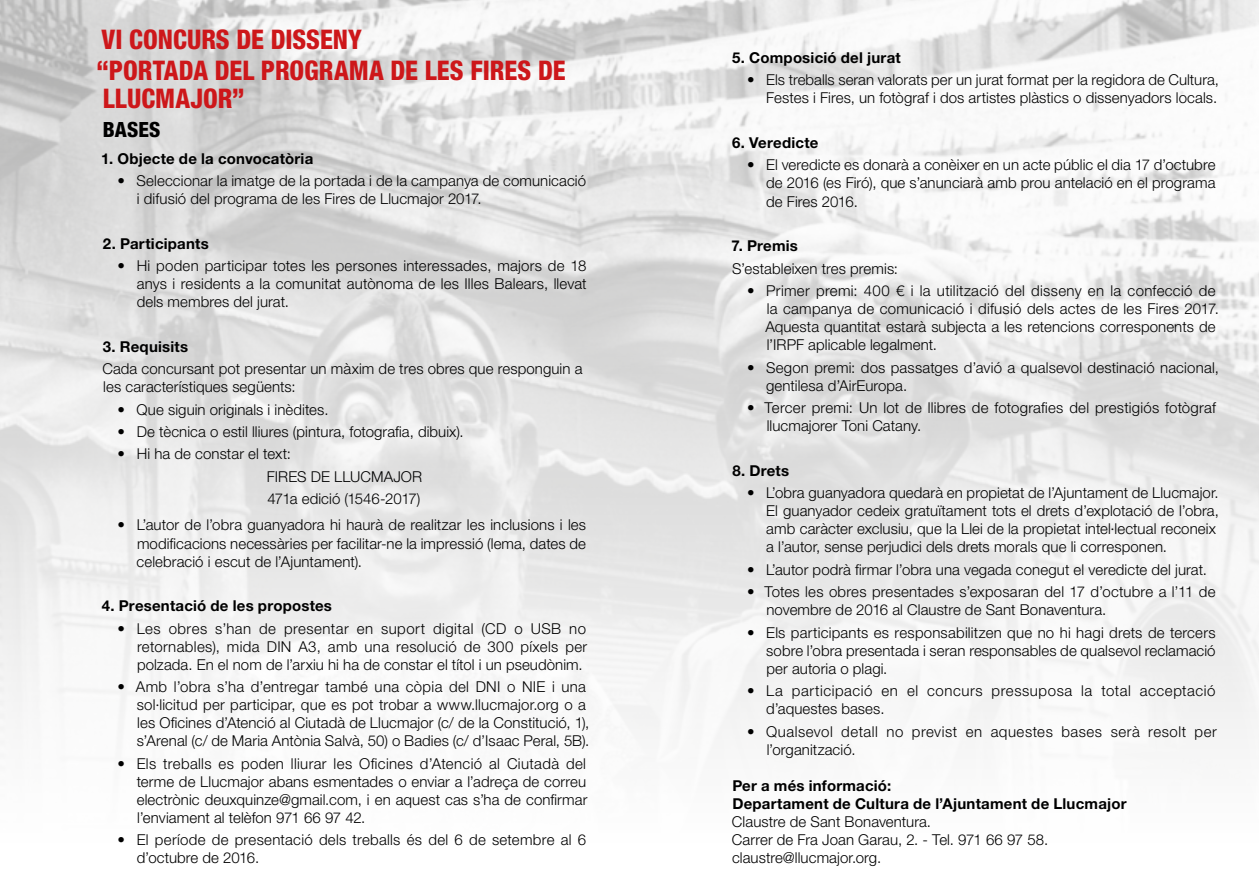
<style>
.page{position:relative;width:1259px;height:893px;background:#fff}
.page>*{position:absolute;margin:0;border:0;box-sizing:border-box;transform-origin:0 0}
.H3_LUGAR{font:800 condensed 27px/27.2px "Helvetica Neue LT Std";color:#cd171a;scale:.95 1}
.FECHA{font:800 condensed 21px "Helvetica Neue LT Std";color:#000}
.txt{font:300 15px/18px "Helvetica Neue LT Std";letter-spacing:.005em;color:#000}
.txt-2{font:700 15px "Helvetica Neue LT Std";letter-spacing:.015em;color:#000}
.txt-3{font:300 15px/18.1px "Helvetica Neue LT Std";letter-spacing:.035em;color:#000}
.txt-4{font:300 15px/18.1px "Helvetica Neue LT Std";letter-spacing:.03em;color:#000}
</style>
<div class="page">
<img style="left:0;top:0;width:1259px;height:739px">
<p class="H3_LUGAR" style="left:101px;top:25px;width:276px">VI CONCURS DE DISSENY</p>
<p class="H3_LUGAR" style="left:97px;top:57px;width:495px">“PORTADA DEL PROGRAMA DE LES FIRES DE<br>LLUCMAJOR”</p>
<p class="FECHA" style="left:103px;top:117px;width:59px">BASES</p>
<p class="txt-2" style="left:101px;top:149px;width:213px">1. Objecte de la convocatòria</p>
<p class="txt" style="left:137px;top:171px;width:451px;text-indent:-19px">• Seleccionar la imatge de la portada i de la campanya de comunicació i difusió del programa de les Fires de Llucmajor 2017.</p>
<p class="txt-2" style="left:103px;top:234px;width:108px">2. Participants</p>
<p class="txt" style="left:137px;top:256px;width:451px;text-align:justify;text-indent:-19px">• Hi poden participar totes les persones interessades, majors de 18 anys i residents a la comunitat autònoma de les Illes Balears, llevat dels membres del jurat.</p>
<p class="txt-2" style="left:103px;top:337px;width:87px">3. Requisits</p>
<p class="txt" style="left:102px;top:360px;width:481px">Cada concursant pot presentar un màxim de tres obres que responguin a les característiques següents:</p>
<p class="txt" style="left:118px;top:400px;width:212px">• Que siguin originals i inèdites.</p>
<p class="txt" style="left:118px;top:422px;width:348px">• De tècnica o estil lliures (pintura, fotografia, dibuix).</p>
<p class="txt" style="left:118px;top:445px;width:175px">• Hi ha de constar el text:</p>
<p class="txt" style="left:267px;top:467px;width:157px">FIRES DE LLUCMAJOR</p>
<p class="txt" style="left:267px;top:489px;width:154px">471a edició (1546-2017)</p>
<p class="txt" style="left:137px;top:516px;width:451px;text-align:justify;text-indent:-19px">• L’autor de l’obra guanyadora hi haurà de realitzar les inclusions i les modificacions necessàries per facilitar-ne la impressió (lema, dates de celebració i escut de l’Ajuntament).</p>
<p class="txt-2" style="left:102px;top:597px;width:232px">4. Presentació de les propostes</p>
<p class="txt" style="left:137px;top:619px;width:452px;text-align:justify;text-indent:-19px">• Les obres s’han de presentar en suport digital (CD o USB no retornables), mida DIN A3, amb una resolució de 300 píxels per polzada. En el nom de l’arxiu hi ha de constar el títol i un pseudònim.</p>
<p class="txt" style="left:137px;top:677px;width:454px;text-indent:-19px">• Amb l’obra s’ha d’entregar també una còpia del DNI o NIE i una sol·licitud per participar, que es pot trobar a www.llucmajor.org o a les Oficines d’Atenció al Ciutadà de Llucmajor (c/ de la Constitució, 1), s’Arenal (c/ de Maria Antònia Salvà, 50) o Badies (c/ d’Isaac Peral, 5B).</p>
<p class="txt" style="left:137px;top:754px;width:452px;text-align:justify;text-indent:-19px">• Els treballs es poden lliurar les Oficines d’Atenció al Ciutadà del terme de Llucmajor abans esmentades o enviar a l’adreça de correu electrònic deuxquinze@gmail.com, i en aquest cas s’ha de confirmar l’enviament al telèfon 971 66 97 42.</p>
<p class="txt" style="left:137px;top:830px;width:451px;text-indent:-19px">• El període de presentació dels treballs és del 6 de setembre al 6 d’octubre de 2016.</p>
<p class="txt-2" style="left:732px;top:48px;width:170px">5. Composició del jurat</p>
<p class="txt" style="left:747px;top:70px;width:473px;text-align:right">• Els treballs seran valorats per un jurat format per la regidora de Cultura,<br>Festes i Fires, un fotògraf i dos artistes plàstics o dissenyadors locals.</p>
<p class="txt-2" style="left:732px;top:133px;width:88px">6. Veredicte</p>
<p class="txt" style="left:766px;top:156px;width:451px;text-align:justify;text-indent:-19px">• El veredicte es donarà a conèixer en un acte públic el dia 17 d’octubre de 2016 (es Firó), que s’anunciarà amb prou antelació en el programa de Fires 2016.</p>
<p class="txt-2" style="left:731px;top:237px;width:68px">7. Premis</p>
<p class="txt" style="left:732px;top:259px;width:167px">S’estableixen tres premis:</p>
<p class="txt" style="left:765px;top:281px;width:455px;text-indent:-18px">• Primer premi: 400 € i la utilització del disseny en la confecció de la campanya de comunicació i difusió dels actes de les Fires 2017.<br>Aquesta quantitat estarà subjecta a les retencions corresponents de l’IRPF aplicable legalment.</p>
<p class="txt" style="left:766px;top:358px;width:454px;text-indent:-19px">• Segon premi: dos passatges d’avió a qualsevol destinació nacional, gentilesa d’AirEuropa.</p>
<p class="txt" style="left:766px;top:398px;width:451px;text-indent:-20px">• Tercer premi: Un lot de llibres de fotografies del prestigiós fotògraf llucmajorer Toni Catany.</p>
<p class="txt-2" style="left:732px;top:461px;width:58px">8. Drets</p>
<p class="txt" style="left:766px;top:483px;width:454px;text-indent:-19px">• L’obra guanyadora quedarà en propietat de l’Ajuntament de Llucmajor.<br>El guanyador cedeix gratuïtament tots el drets d’explotació de l’obra, amb caràcter exclusiu, que la Llei de la propietat intel·lectual reconeix a l’autor, sense perjudici dels drets morals que li corresponen.</p>
<p class="txt" style="left:747px;top:560px;width:461px">• L’autor podrà firmar l’obra una vegada conegut el veredicte del jurat.</p>
<p class="txt" style="left:766px;top:582px;width:450px;text-indent:-19px">• Totes les obres presentades s’exposaran del 17 d’octubre a l’11 de novembre de 2016 al Claustre de Sant Bonaventura.</p>
<p class="txt" style="left:766px;top:623px;width:451px;text-align:justify;text-indent:-19px">• Els participants es responsabilitzen que no hi hagi drets de tercers sobre l’obra presentada i seran responsables de qualsevol reclamació per autoria o plagi.</p>
<p class="txt-3" style="left:766px;top:681px;width:451px;text-indent:-19px">• La participació en el concurs pressuposa la total acceptació d’aquestes bases.</p>
<p class="txt-4" style="left:766px;top:722px;width:452px;text-indent:-20px">• Qualsevol detall no previst en aquestes bases serà resolt per l’organització.</p>
<p class="txt-2" style="left:732px;top:776px;width:160px">Per a més informació:</p>
<p class="txt-2" style="left:732px;top:794px;width:396px">Departament de Cultura de l’Ajuntament de Llucmajor</p>
<p class="txt" style="left:732px;top:812px;width:201px">Claustre de Sant Bonaventura.</p>
<p class="txt" style="left:732px;top:830px;width:318px">Carrer de Fra Joan Garau, 2. - Tel. 971 66 97 58.</p>
<p class="txt" style="left:732px;top:849px;width:151px">claustre@llucmajor.org.</p>
</div>
